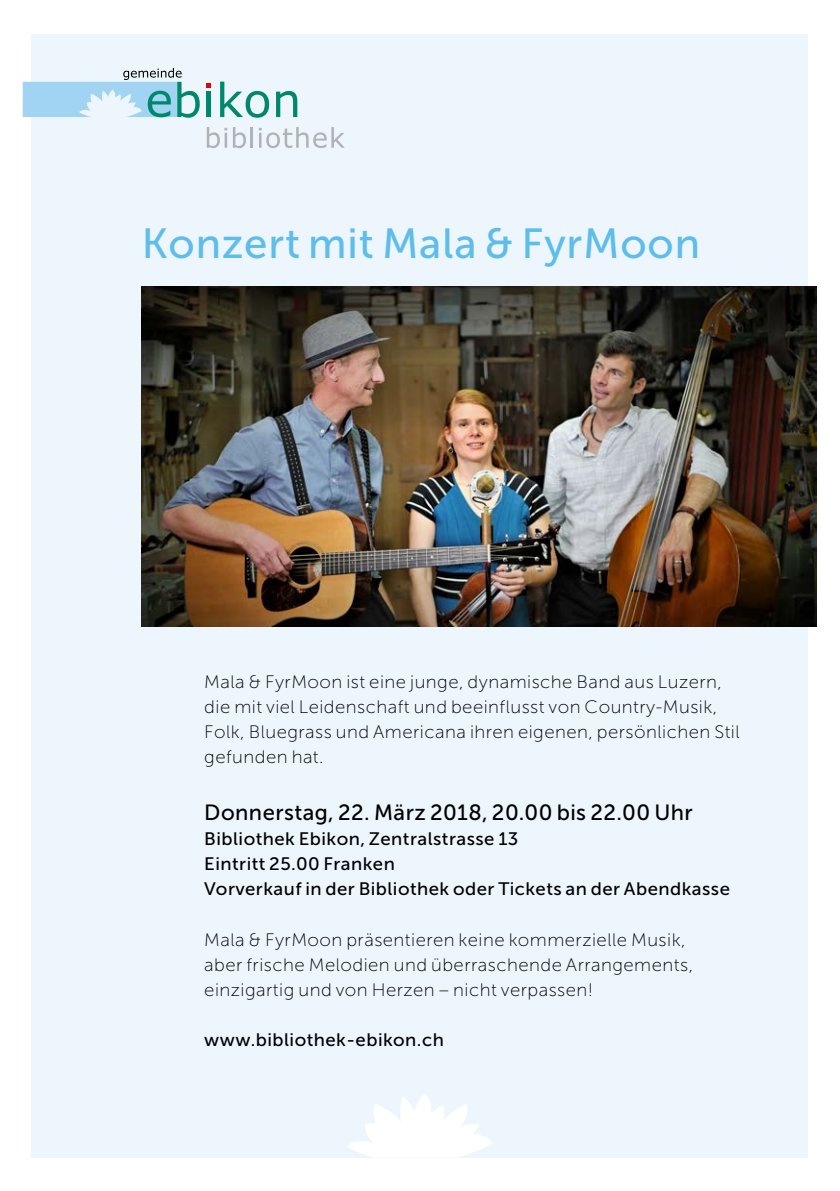
<style>
.page{position:relative;width:840px;height:1191px;background:#fff}
.page>*{position:absolute;margin:0;border:0;box-sizing:border-box;transform-origin:0 0}
.t1{font:42px "Museo Sans 500";letter-spacing:.02em;color:#5fbdeb}
.t2{font:22px "Museo Sans 500";letter-spacing:.02em;color:#000}
.t3{font:18px/25px "Museo Sans 100";letter-spacing:.025em;color:#000}
.t4{font:18px/25px "Museo Sans 500";letter-spacing:.025em;color:#000}
</style>
<div class="page">
<div style="left:32px;top:34px;width:775px;height:1123px;background:#ecf6fc"></div>
<svg style="left:347px;top:1094px;width:146px;height:63px"></svg>
<svg style="left:207px;top:127px;width:20px;height:21px"></svg>
<svg style="left:233px;top:127px;width:13px;height:21px"></svg>
<hr style="left:250px;top:127px;width:3px;height:21px;background:#b1b2b3">
<svg style="left:259px;top:127px;width:85px;height:21px"></svg>
<svg style="left:206px;top:83px;width:5px;height:4px"></svg>
<hr style="left:207px;top:92px;width:4px;height:25px;background:#00886b">
<svg style="left:220px;top:82px;width:49px;height:36px"></svg>
<svg style="left:276px;top:91px;width:21px;height:26px"></svg>
<svg style="left:23px;top:68px;width:177px;height:50px"></svg>
<img style="left:142px;top:286px;width:674px;height:340px">
<h1 class="t1" style="left:142px;top:221px;width:559px">Konzert mit Mala &amp; FyrMoon</h1>
<p class="t3" style="left:204px;top:670px;width:536px">Mala &amp; FyrMoon ist eine junge, dynamische Band aus Luzern, die mit viel Leidenschaft und beeinflusst von Country-Musik, Folk, Bluegrass und Americana ihren eigenen, persönlichen Stil gefunden hat.</p>
<p class="t2" style="left:204px;top:801px;width:490px">Donnerstag, 22. März 2018, 20.00 bis 22.00 Uhr</p>
<p class="t4" style="left:204px;top:827px;width:527px">Bibliothek Ebikon, Zentralstrasse 13<br>Eintritt 25.00 Franken<br>Vorverkauf in der Bibliothek oder Tickets an der Abendkasse</p>
<p class="t3" style="left:204px;top:927px;width:490px">Mala &amp; FyrMoon präsentieren keine kommerzielle Musik, aber frische Melodien und überraschende Arrangements, einzigartig und von Herzen – nicht verpassen !</p>
<p class="t4" style="left:204px;top:1027px;width:241px">www.bibliothek-ebikon.ch</p>
</div>
